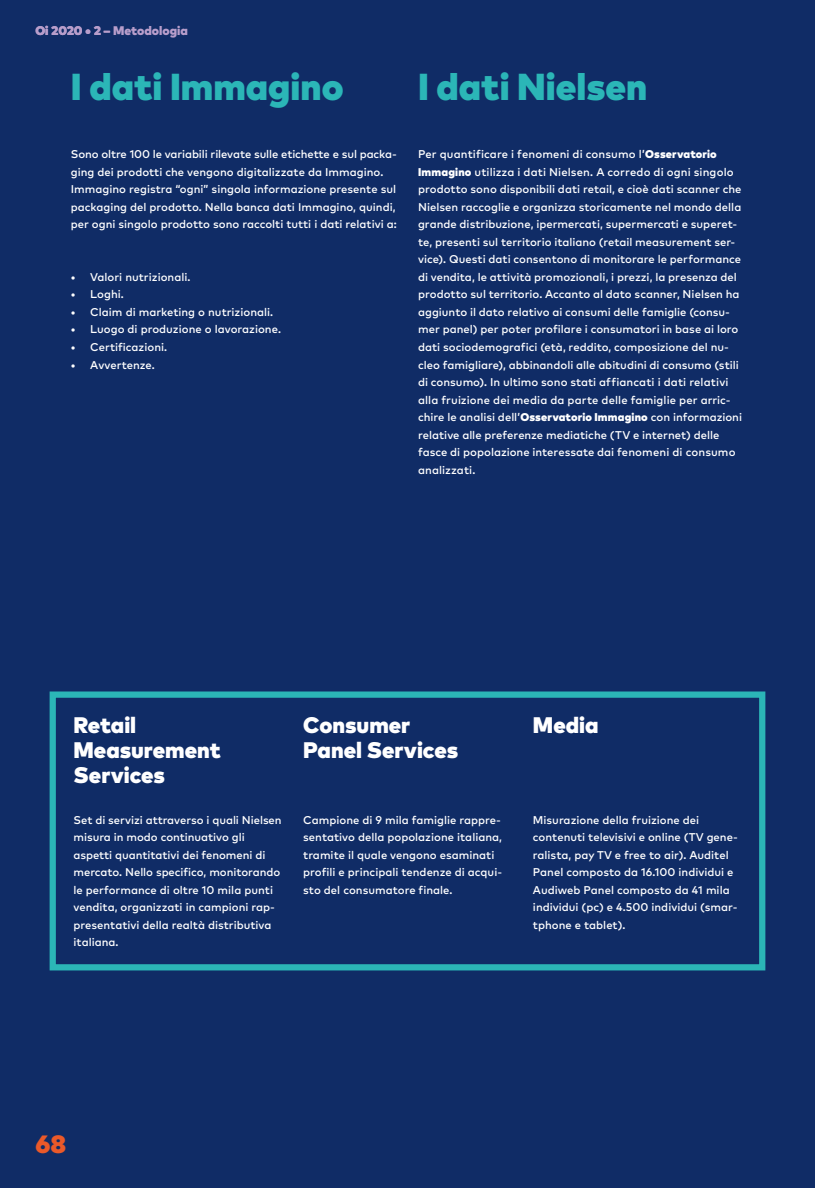
<style>
.page{position:relative;width:815px;height:1188px;background:#fff}
.page>*{position:absolute;margin:0;border:0;box-sizing:border-box;transform-origin:0 0}
.t1{font:900 37.5px "Mark Pro";color:#2bb6b7}
.t2{font:900 25px "Mark Pro";color:#ea5929}
.t3{font:900 22.5px/25px "Mark Pro";color:#fff}
.t4{font:900 12.5px "Mark Pro";color:#b89ecb}
.t5{font:500 11.25px/17.5px "Mark Pro";color:#fff}
.s1{font-weight:900}
</style>
<div class="page">
<div style="left:0;top:0;width:815px;height:1187px;background:#102c66"></div>
<div style="left:50px;top:691px;width:715px;height:279px;border:6px solid #2bb6b7"></div>
<p class="t4" style="left:35px;top:21px;width:154px">Oi 2020 • 2 – Metodologia</p>
<h1 class="t1" style="left:71px;top:58px;width:274px">I dati Immagino</h1>
<p class="t5" style="left:71px;top:145px;width:327px">Sono oltre 100 le variabili rilevate sulle etichette e sul packa&shy;ging dei prodotti che vengono digitalizzate da Immagino.<br>Immagino registra “ogni” singola informazione presente sul packaging del prodotto. Nella banca dati Immagino, quindi, per ogni singolo prodotto sono raccolti tutti i dati relativi a:</p>
<p class="t5" style="left:71px;top:267px;width:121px">• Valori nutrizionali.</p>
<p class="t5" style="left:71px;top:285px;width:54px">• Loghi.</p>
<p class="t5" style="left:71px;top:302px;width:204px">• Claim di marketing o nutrizionali.</p>
<p class="t5" style="left:71px;top:320px;width:212px">• Luogo di produzione o lavorazione.</p>
<p class="t5" style="left:71px;top:337px;width:98px">• Certificazioni.</p>
<p class="t5" style="left:71px;top:355px;width:86px">• Avvertenze.</p>
<h1 class="t1" style="left:418px;top:58px;width:231px">I dati Nielsen</h1>
<p class="t5" style="left:418px;top:145px;width:326px">Per quantificare i fenomeni di consumo l’<span class="s1">Osservatorio Immagino</span> utilizza i dati Nielsen. A corredo di ogni singolo prodotto sono disponibili dati retail, e cioè dati scanner che Nielsen raccoglie e organizza storicamente nel mondo della grande distribuzione, ipermercati, supermercati e superet&shy;te, presenti sul territorio italiano (retail measurement ser&shy;vice). Questi dati consentono di monitorare le performance di vendita, le attività promozionali, i prezzi, la presenza del prodotto sul territorio. Accanto al dato scanner, Nielsen ha aggiunto il dato relativo ai consumi delle famiglie (consu&shy;mer panel) per poter profilare i consumatori in base ai loro dati sociodemografici (età, reddito, composizione del nu&shy;cleo famigliare), abbinandoli alle abitudini di consumo (stili di consumo). In ultimo sono stati affiancati i dati relativi alla fruizione dei media da parte delle famiglie per arric&shy;chire le analisi dell’<span class="s1">Osservatorio Immagino</span> con informazioni relative alle preferenze mediatiche (TV e internet) delle fasce di popolazione interessate dai fenomeni di consumo analizzati.</p>
<h3 class="t3" style="left:74px;top:710px;width:149px">Retail<br>Measurement<br>Services</h3>
<p class="t5" style="left:74px;top:810px;width:210px">Set di servizi attraverso i quali Nielsen misura in modo continuativo gli aspetti quantitativi dei fenomeni di mercato. Nello specifico, monitorando le performance di oltre 10 mila punti vendita, organizzati in campioni rap&shy;presentativi della realtà distributiva italiana.</p>
<h3 class="t3" style="left:303px;top:710px;width:156px">Consumer<br>Panel Services</h3>
<p class="t5" style="left:303px;top:810px;width:200px">Campione di 9 mila famiglie rappre&shy;sentativo della popolazione italiana, tramite il quale vengono esaminati profili e principali tendenze di acqui&shy;sto del consumatore finale.</p>
<h3 class="t3" style="left:533px;top:710px;width:67px">Media</h3>
<p class="t5" style="left:533px;top:810px;width:206px">Misurazione della fruizione dei contenuti televisivi e online (TV gene&shy;ralista, pay TV e free to air). Auditel Panel composto da 16.100 individui e Audiweb Panel composto da 41 mila individui (pc) e 4.500 individui (smar&shy;tphone e tablet).</p>
<h2 class="t2" style="left:35px;top:1123px;width:32px">68</h2>
</div>
